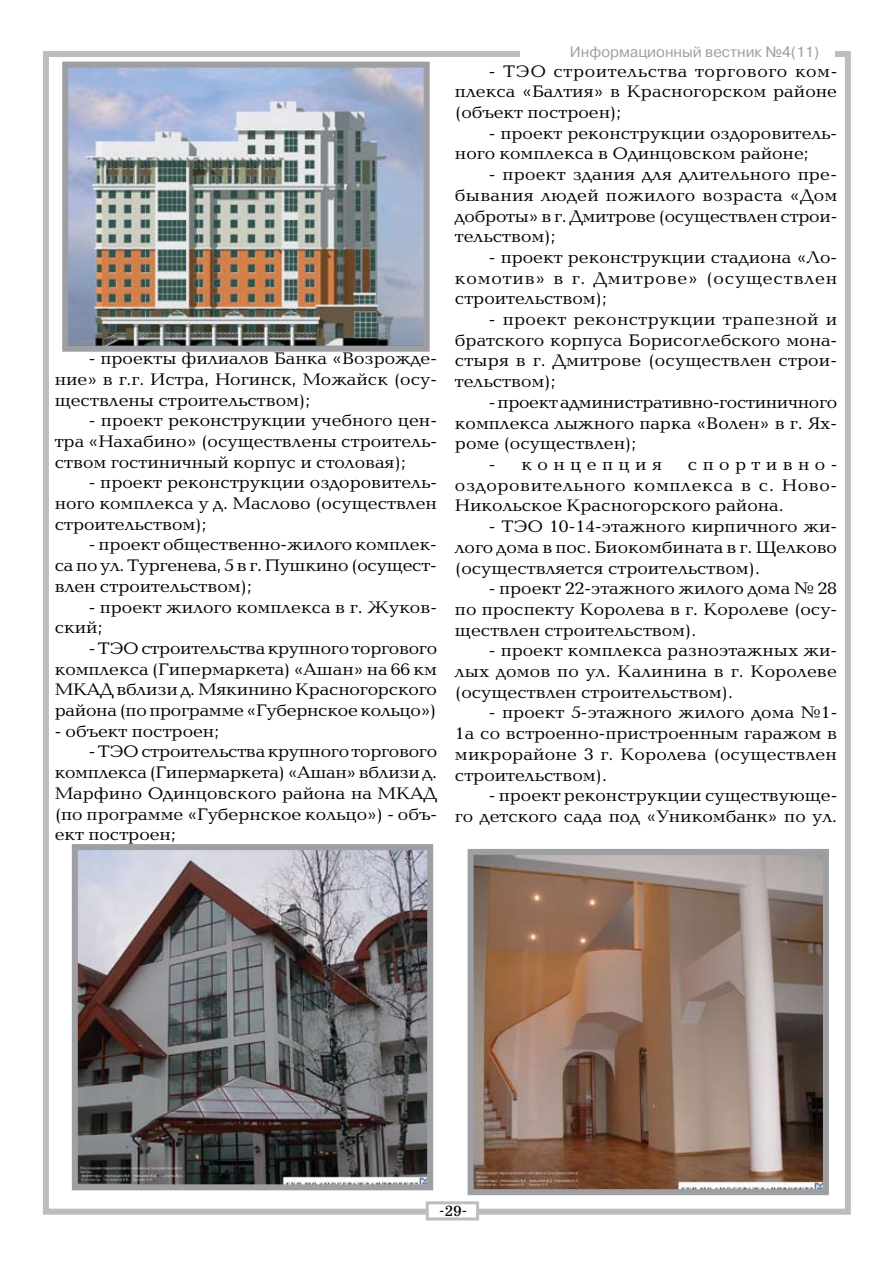
<style>
.page{position:relative;width:893px;height:1263px;background:#fff}
.page>*{position:absolute;margin:0;border:0;box-sizing:border-box;transform-origin:0 0}
.t1{font:17.25px/20.7px "Baltica C";color:#000;text-align:justify;scale:1.08 1}
.t2{font:17.25px "Baltica C";letter-spacing:.29em;color:#000;scale:1.08 1}
.t3{font:15px "Pragmatica C";color:#9d9fa2}
.t4{font:15px "School Book C";color:#000}
</style>
<div class="page">
<div style="left:43px;top:51px;width:808px;height:1164px;border:6px solid #bcbdc0"></div>
<div style="left:426px;top:1201px;width:53px;height:19px;background:#fff;border:3px solid #bcbdc0"></div>
<div style="left:520px;top:42px;width:315px;height:18px;background:#fff"></div>
<img style="left:69px;top:69px;width:354px;height:276px">
<div style="left:62px;top:62px;width:368px;height:290px;border:6px solid #9d9fa2"></div>
<img style="left:79px;top:851px;width:347px;height:332px">
<div style="left:72px;top:844px;width:361px;height:346px;border:6px solid #9d9fa2"></div>
<img style="left:475px;top:856px;width:347px;height:332px">
<div style="left:468px;top:849px;width:361px;height:346px;border:6px solid #9d9fa2"></div>
<p class="t1" style="left:55px;top:349px;width:355px;text-indent:34px">- проекты филиалов Банка «Возрожде&shy;ние» в г.г. Истра, Ногинск, Можайск (осу&shy;ществлены строительством);</p>
<p class="t1" style="left:55px;top:411px;width:355px;text-indent:34px">- проект реконструкции учебного цен&shy;тра «Нахабино» (осуществлены строитель&shy;ством гостиничный корпус и столовая);</p>
<p class="t1" style="left:55px;top:473px;width:355px;text-indent:34px">- проект реконструкции оздоровитель&shy;ного комплекса у д. Маслово (осуществлен строительством);</p>
<p class="t1" style="left:55px;top:535px;width:355px;text-indent:34px">- проект общественно-жилого комплек&shy;са по ул. Тургенева, 5 в г. Пушкино (осущест&shy;влен строительством);</p>
<p class="t1" style="left:55px;top:597px;width:355px;text-indent:34px">- проект жилого комплекса в г. Жуков&shy;ский;</p>
<p class="t1" style="left:55px;top:639px;width:356px;text-indent:34px">- ТЭО строительства крупного торгового комплекса (Гипермаркета) «Ашан» на 66 км МКАД вблизи д. Мякинино Красногорского района (по программе «Губернское кольцо»)</p>
<p class="t1" style="left:55px;top:721px;width:154px">- объект построен;</p>
<p class="t1" style="left:55px;top:742px;width:356px;text-indent:34px">- ТЭО строительства крупного торгового комплекса (Гипермаркета) «Ашан» вблизи д.<br>Марфино Одинцовского района на МКАД (по программе «Губернское кольцо») - объ&shy;ект построен;</p>
<p class="t3" style="left:570px;top:43px;width:251px">Информационный вестник №4(11)</p>
<p class="t1" style="left:455px;top:61px;width:355px;text-indent:34px">- ТЭО строительства торгового ком&shy;плекса «Балтия» в Красногорском районе (объект построен);</p>
<p class="t1" style="left:455px;top:123px;width:355px;text-indent:34px">- проект реконструкции оздоровитель&shy;ного комплекса в Одинцовском районе;</p>
<p class="t1" style="left:455px;top:165px;width:356px;text-indent:34px">- проект здания для длительного пре&shy;бывания людей пожилого возраста «Дом доброты» в г. Дмитрове (осуществлен строи&shy;тельством);</p>
<p class="t1" style="left:455px;top:248px;width:355px;text-indent:34px">- проект реконструкции стадиона «Ло&shy;комотив» в г. Дмитрове» (осуществлен строительством);</p>
<p class="t1" style="left:455px;top:310px;width:355px;text-indent:34px">- проект реконструкции трапезной и братского корпуса Борисоглебского мона&shy;стыря в г. Дмитрове (осуществлен строи&shy;тельством);</p>
<p class="t1" style="left:455px;top:393px;width:355px;text-indent:34px">- проект административно-гостиничного комплекса лыжного парка «Волен» в г. Ях&shy;роме (осуществлен);</p>
<p class="t2" style="left:489px;top:455px;width:162px">- концепция</p>
<p class="t1" style="left:455px;top:455px;width:355px;text-indent:233px">спортивно&shy;оздоровительного комплекса в с. Ново-Никольское Красногорского района.</p>
<p class="t1" style="left:455px;top:517px;width:355px;text-indent:34px">- ТЭО 10-14-этажного кирпичного жи&shy;лого дома в пос. Биокомбината в г. Щелково (осуществляется строительством).</p>
<p class="t1" style="left:455px;top:579px;width:355px;text-indent:34px">- проект 22-этажного жилого дома № 28 по проспекту Королева в г. Королеве (осу&shy;ществлен строительством).</p>
<p class="t1" style="left:455px;top:641px;width:355px;text-indent:34px">- проект комплекса разноэтажных жи&shy;лых домов по ул. Калинина в г. Королеве (осуществлен строительством).</p>
<p class="t1" style="left:455px;top:703px;width:355px;text-indent:34px">- проект 5-этажного жилого дома №1- 1а со встроенно-пристроенным гаражом в микрорайоне 3 г. Королева (осуществлен строительством).</p>
<p class="t1" style="left:455px;top:786px;width:355px;text-align:right">- проект реконструкции существующе-<br>го детского сада под «Уникомбанк» по ул.</p>
<p class="t4" style="left:439px;top:1203px;width:29px">-29-</p>
</div>
